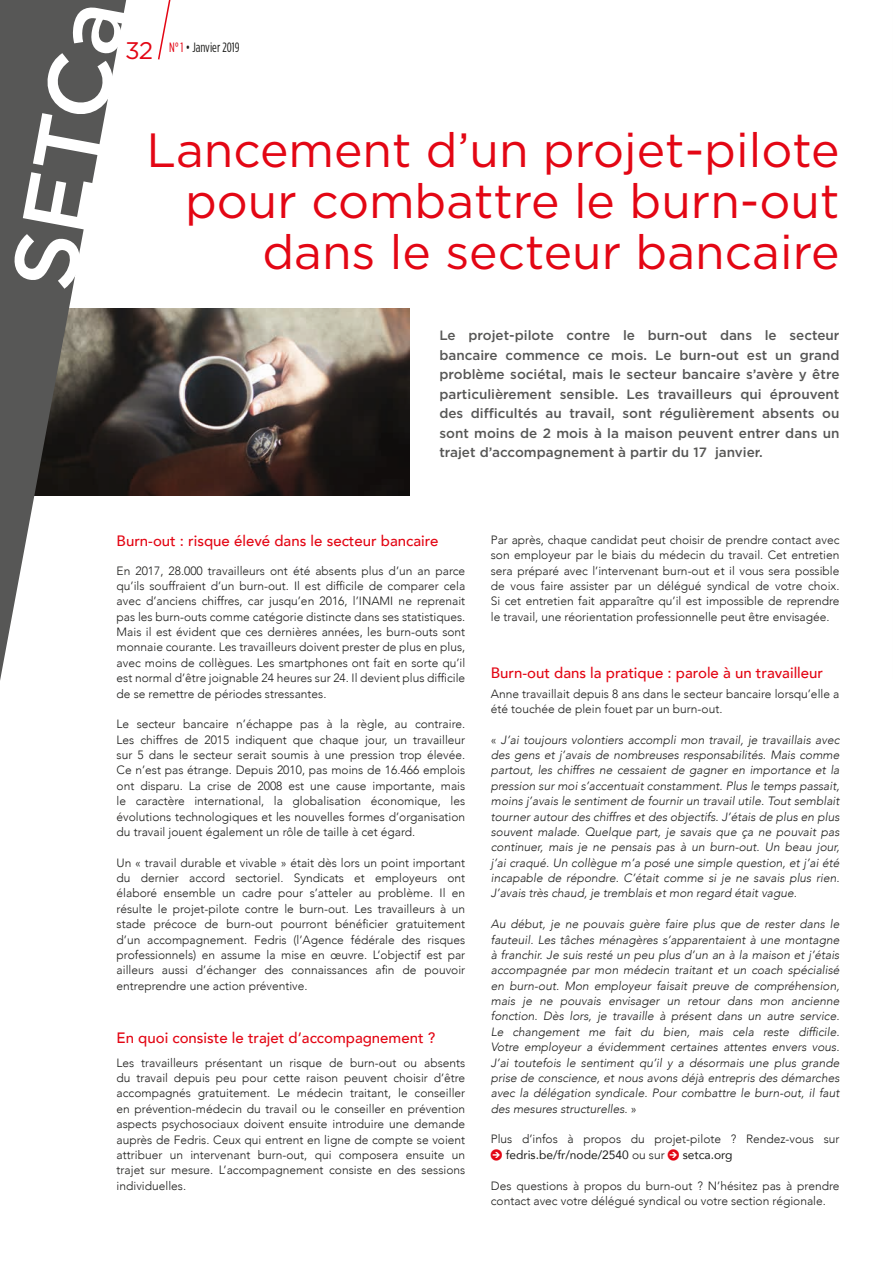
<style>
.page{position:relative;width:893px;height:1263px;background:#fff}
.page>*{position:absolute;margin:0;border:0;box-sizing:border-box;transform-origin:0 0}
.t1{font:500 90px "Gotham";color:#fff}
.t2{font:48px/51px "Gotham";color:#e30614;text-align:right}
.t3{font:500 15px "Avenir";color:#e30614}
.t4{font:500 13.5px/19.5px "Gotham";color:#575756;text-align:justify}
.t5{font:13.5px "Gotham Condensed";color:#1d1d1b}
.t6{font:300 12px/15.3px "Avenir";color:#1d1d1b;text-align:justify}
.t7{font:italic 300 12px/15.3px "Avenir";color:#1d1d1b;text-align:justify}
.s1{font-family:"Gotham";font-size:24px;color:#e30614}
.s2{color:#e30614}
.s3{font-style:normal}
.s4{font-family:"Arrowstfb";font-weight:400;color:#e30614}
.s5{font-weight:400}
</style>
<div class="page">
<img style="left:130px;top:308px;width:280px;height:187px">
<svg style="left:0;top:0;width:130px;height:681px;fill:#575756"></svg>
<svg style="left:158px;top:0;width:13px;height:60px"></svg>
<h1 class="t1" style="left:-16px;top:279px;width:293px;rotate:-80deg">SETCa</h1>
<p class="t5" style="left:125px;top:40px;width:116px"><span class="s1">32</span> <span class="s2">N° 1</span> • Janvier 2019</p>
<h2 class="t2" style="left:146px;top:123px;width:694px">Lancement d’un projet-pilote pour combattre le burn-out dans le secteur bancaire</h2>
<p class="t4" style="left:439px;top:325px;width:402px">Le projet-pilote contre le burn-out dans le secteur bancaire commence ce mois. Le burn-out est un grand problème sociétal, mais le secteur bancaire s’avère y être particulièrement sensible. Les travailleurs qui éprouvent des difficultés au travail, sont régulièrement absents ou sont moins de 2 mois à la maison peuvent entrer dans un trajet d’accompagnement à partir du 17 janvier.</p>
<p class="t3" style="left:117px;top:528px;width:323px">Burn-out : risque élevé dans le secteur bancaire</p>
<p class="t6" style="left:117px;top:563px;width:350px">En 2017, 28.000 travailleurs ont été absents plus d’un an parce qu’ils souffraient d’un burn-out. Il est difficile de comparer cela avec d’anciens chiffres, car jusqu’en 2016, l’INAMI ne reprenait pas les burn-outs comme catégorie distincte dans ses statistiques.<br>Mais il est évident que ces dernières années, les burn-outs sont monnaie courante. Les travailleurs doivent prester de plus en plus, avec moins de collègues. Les smartphones ont fait en sorte qu’il est normal d’être joignable 24 heures sur 24. Il devient plus difficile de se remettre de périodes stressantes.</p>
<p class="t6" style="left:117px;top:716px;width:350px">Le secteur bancaire n’échappe pas à la règle, au contraire.<br>Les chiffres de 2015 indiquent que chaque jour, un travailleur sur 5 dans le secteur serait soumis à une pression trop élevée.<br>Ce n’est pas étrange. Depuis 2010, pas moins de 16.466 emplois ont disparu. La crise de 2008 est une cause importante, mais le caractère international, la globalisation économique, les évolutions technologiques et les nouvelles formes d’organisation du travail jouent également un rôle de taille à cet égard.</p>
<p class="t6" style="left:117px;top:855px;width:350px">Un « travail durable et vivable » était dès lors un point important du dernier accord sectoriel. Syndicats et employeurs ont élaboré ensemble un cadre pour s’atteler au problème. Il en résulte le projet-pilote contre le burn-out. Les travailleurs à un stade précoce de burn-out pourront bénéficier gratuitement d’un accompagnement. Fedris (l’Agence fédérale des risques professionnels) en assume la mise en œuvre. L’objectif est par ailleurs aussi d’échanger des connaissances afin de pouvoir entreprendre une action préventive.</p>
<p class="t3" style="left:117px;top:1024px;width:320px">En quoi consiste le trajet d’accompagnement ?</p>
<p class="t6" style="left:117px;top:1055px;width:350px">Les travailleurs présentant un risque de burn-out ou absents du travail depuis peu pour cette raison peuvent choisir d’être accompagnés gratuitement. Le médecin traitant, le conseiller en prévention-médecin du travail ou le conseiller en prévention aspects psychosociaux doivent ensuite introduire une demande auprès de Fedris. Ceux qui entrent en ligne de compte se voient attribuer un intervenant burn-out, qui composera ensuite un trajet sur mesure. L’accompagnement consiste en des sessions individuelles.</p>
<p class="t6" style="left:491px;top:532px;width:350px">Par après, chaque candidat peut choisir de prendre contact avec son employeur par le biais du médecin du travail. Cet entretien sera préparé avec l’intervenant burn-out et il vous sera possible de vous faire assister par un délégué syndical de votre choix.<br>Si cet entretien fait apparaître qu’il est impossible de reprendre le travail, une réorientation professionnelle peut être envisagée.</p>
<p class="t3" style="left:491px;top:660px;width:334px">Burn-out dans la pratique : parole à un travailleur</p>
<p class="t6" style="left:491px;top:686px;width:350px">Anne travaillait depuis 8 ans dans le secteur bancaire lorsqu’elle a été touchée de plein fouet par un burn-out.</p>
<p class="t7" style="left:491px;top:732px;width:350px"><span class="s3">«</span> J’ai toujours volontiers accompli mon travail, je travaillais avec des gens et j’avais de nombreuses responsabilités. Mais comme partout, les chiffres ne cessaient de gagner en importance et la pression sur moi s’accentuait constamment. Plus le temps passait, moins j’avais le sentiment de fournir un travail utile. Tout semblait tourner autour des chiffres et des objectifs. J’étais de plus en plus souvent malade. Quelque part, je savais que ça ne pouvait pas continuer, mais je ne pensais pas à un burn-out. Un beau jour, j’ai craqué. Un collègue m’a posé une simple question, et j’ai été incapable de répondre. C’était comme si je ne savais plus rien.<br>J’avais très chaud, je tremblais et mon regard était vague.</p>
<p class="t7" style="left:491px;top:916px;width:350px">Au début, je ne pouvais guère faire plus que de rester dans le fauteuil. Les tâches ménagères s’apparentaient à une montagne à franchir. Je suis resté un peu plus d’un an à la maison et j’étais accompagnée par mon médecin traitant et un coach spécialisé en burn-out. Mon employeur faisait preuve de compréhension, mais je ne pouvais envisager un retour dans mon ancienne fonction. Dès lors, je travaille à présent dans un autre service.<br>Le changement me fait du bien, mais cela reste difficile.<br>Votre employeur a évidemment certaines attentes envers vous.<br>J’ai toutefois le sentiment qu’il y a désormais une plus grande prise de conscience, et nous avons déjà entrepris des démarches avec la délégation syndicale. Pour combattre le burn-out, il faut des mesures structurelles. <span class="s3">»</span></p>
<p class="t6" style="left:491px;top:1132px;width:350px">Plus d’infos à propos du projet-pilote ? Rendez-vous sur<br><span class="s4">J</span> <span class="s5">fedris.be/fr/node/2540</span> ou sur <span class="s4">J</span> <span class="s5">setca.org</span></p>
<p class="t6" style="left:491px;top:1178px;width:350px">Des questions à propos du burn-out ? N’hésitez pas à prendre contact avec votre délégué syndical ou votre section régionale.</p>
</div>
